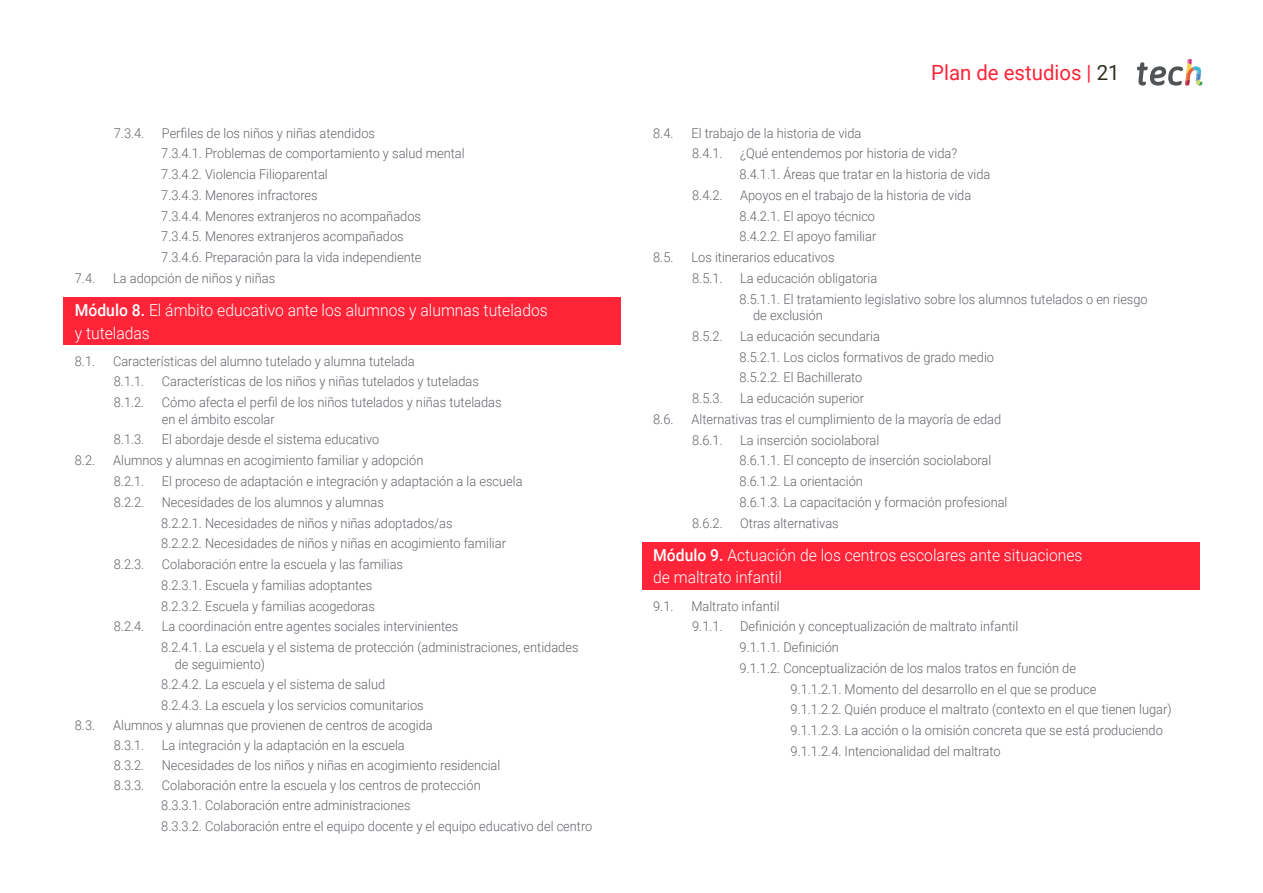
<style>
.page{position:relative;width:1263px;height:893px;background:#fff}
.page>*{position:absolute;margin:0;border:0;box-sizing:border-box;transform-origin:0 0}
.t1{font:21px "Roboto";color:#ff2438}
.t2{font:300 16.5px/22.5px "Roboto";color:#fff;scale:.95 1}
.t3{font:300 13.5px/20.7px "Roboto";color:#61646a;scale:.95 1}
.s1{font-weight:500}
.s2{color:#312e20}
</style>
<div class="page">
<div style="left:64px;top:297px;width:557px;height:48px;background:#ff2438"></div>
<div style="left:642px;top:542px;width:557px;height:48px;background:#ff2438"></div>
<svg style="left:1137px;top:59px;width:65px;height:27px"></svg>
<p class="t3" style="left:114px;top:122px;width:34px">7.3.4.</p>
<p class="t3" style="left:161px;top:122px;width:321px">Perfiles de los niños y niñas atendidos<br>7.3.4.1. Problemas de comportamiento y salud mental 7.3.4.2. Violencia Filioparental<br>7.3.4.3. Menores infractores<br>7.3.4.4. Menores extranjeros no acompañados 7.3.4.5. Menores extranjeros acompañados<br>7.3.4.6. Preparación para la vida independiente</p>
<p class="t3" style="left:75px;top:267px;width:23px">7.4.</p>
<p class="t3" style="left:113px;top:267px;width:172px">La adopción de niños y niñas</p>
<p class="t2" style="left:75px;top:298px;width:499px"><span class="s1">Módulo 8.</span> El ámbito educativo ante los alumnos y alumnas tutelados y tuteladas</p>
<p class="t3" style="left:75px;top:350px;width:23px">8.1.</p>
<p class="t3" style="left:113px;top:350px;width:319px">Características del alumno tutelado y alumna tutelada<br>8.1.1.</p>
<p class="t3" style="left:162px;top:371px;width:335px">Características de los niños y niñas tutelados y tuteladas</p>
<p class="t3" style="left:114px;top:392px;width:34px">8.1.2.</p>
<p class="t3" style="left:162px;top:394px;width:359px;line-height:16.5px">Cómo afecta el perfil de los niños tutelados y niñas tuteladas en el ámbito escolar</p>
<p class="t3" style="left:114px;top:429px;width:34px">8.1.3.</p>
<p class="t3" style="left:162px;top:429px;width:230px">El abordaje desde el sistema educativo</p>
<p class="t3" style="left:75px;top:450px;width:23px">8.2.</p>
<p class="t3" style="left:113px;top:450px;width:328px">Alumnos y alumnas en acogimiento familiar y adopción<br>8.2.1.</p>
<p class="t3" style="left:162px;top:470px;width:381px">El proceso de adaptación e integración y adaptación a la escuela</p>
<p class="t3" style="left:114px;top:491px;width:34px">8.2.2.</p>
<p class="t3" style="left:161px;top:491px;width:364px">Necesidades de los alumnos y alumnas<br>8.2.2.1. Necesidades de niños y niñas adoptados/as<br>8.2.2.2. Necesidades de niños y niñas en acogimiento familiar</p>
<p class="t3" style="left:114px;top:553px;width:34px">8.2.3.</p>
<p class="t3" style="left:161px;top:553px;width:256px">Colaboración entre la escuela y las familias<br>8.2.3.1. Escuela y familias adoptantes<br>8.2.3.2. Escuela y familias acogedoras</p>
<p class="t3" style="left:114px;top:616px;width:34px">8.2.4.</p>
<p class="t3" style="left:161px;top:616px;width:441px">La coordinación entre agentes sociales intervinientes<br>8.2.4.1. La escuela y el sistema de protección (administraciones, entidades</p>
<p class="t3" style="left:161px;top:653px;width:278px;text-indent:14px">de seguimiento)<br>8.2.4.2. La escuela y el sistema de salud<br>8.2.4.3. La escuela y los servicios comunitarios</p>
<p class="t3" style="left:75px;top:714px;width:23px">8.3.</p>
<p class="t3" style="left:113px;top:715px;width:338px;line-height:20px">Alumnos y alumnas que provienen de centros de acogida<br>8.3.1.</p>
<p class="t3" style="left:162px;top:734px;width:257px">La integración y la adaptación en la escuela</p>
<p class="t3" style="left:114px;top:754px;width:34px">8.3.2.</p>
<p class="t3" style="left:162px;top:754px;width:358px">Necesidades de los niños y niñas en acogimiento residencial</p>
<p class="t3" style="left:114px;top:774px;width:34px">8.3.3.</p>
<p class="t3" style="left:161px;top:774px;width:455px">Colaboración entre la escuela y los centros de protección<br>8.3.3.1. Colaboración entre administraciones<br>8.3.3.2. Colaboración entre el equipo docente y el equipo educativo del centro</p>
<h1 class="t1" style="left:931px;top:57px;width:190px">Plan de estudios | <span class="s2">21</span></h1>
<p class="t3" style="left:653px;top:122px;width:23px">8.4.</p>
<p class="t3" style="left:691px;top:122px;width:180px">El trabajo de la historia de vida<br>8.4.1.</p>
<p class="t3" style="left:740px;top:143px;width:266px">¿Qué entendemos por historia de vida?<br>8.4.1.1. Áreas que tratar en la historia de vida</p>
<p class="t3" style="left:692px;top:184px;width:34px">8.4.2.</p>
<p class="t3" style="left:740px;top:184px;width:245px">Apoyos en el trabajo de la historia de vida<br>8.4.2.1. El apoyo técnico<br>8.4.2.2. El apoyo familiar</p>
<p class="t3" style="left:653px;top:247px;width:23px">8.5.</p>
<p class="t3" style="left:691px;top:247px;width:152px">Los itinerarios educativos<br>8.5.1.</p>
<p class="t3" style="left:740px;top:267px;width:431px">La educación obligatoria<br>8.5.1.1. El tratamiento legislativo sobre los alumnos tutelados o en riesgo</p>
<p class="t3" style="left:753px;top:305px;width:75px">de exclusión</p>
<p class="t3" style="left:692px;top:325px;width:34px">8.5.2.</p>
<p class="t3" style="left:740px;top:325px;width:269px">La educación secundaria<br>8.5.2.1. Los ciclos formativos de grado medio<br>8.5.2.2. El Bachillerato</p>
<p class="t3" style="left:692px;top:388px;width:34px">8.5.3.</p>
<p class="t3" style="left:740px;top:388px;width:132px">La educación superior</p>
<p class="t3" style="left:653px;top:408px;width:23px">8.6.</p>
<p class="t3" style="left:691px;top:408px;width:327px">Alternativas tras el cumplimiento de la mayoría de edad<br>8.6.1.</p>
<p class="t3" style="left:740px;top:429px;width:283px">La inserción sociolaboral<br>8.6.1.1. El concepto de inserción sociolaboral 8.6.1.2. La orientación<br>8.6.1.3. La capacitación y formación profesional</p>
<p class="t3" style="left:692px;top:512px;width:34px">8.6.2.</p>
<p class="t3" style="left:740px;top:512px;width:105px">Otras alternativas</p>
<p class="t2" style="left:653px;top:543px;width:453px"><span class="s1">Módulo 9.</span> Actuación de los centros escolares ante situaciones de maltrato infantil</p>
<p class="t3" style="left:653px;top:595px;width:23px">9.1.</p>
<p class="t3" style="left:691px;top:595px;width:94px">Maltrato infantil<br>9.1.1.</p>
<p class="t3" style="left:740px;top:616px;width:294px">Definición y conceptualización de maltrato infantil</p>
<p class="t3" style="left:740px;top:636px;width:106px">9.1.1.1. Definición</p>
<p class="t3" style="left:740px;top:657px;width:356px">9.1.1.2. Conceptualización de los malos tratos en función de</p>
<p class="t3" style="left:791px;top:678px;width:323px">9.1.1.2.1. Momento del desarrollo en el que se produce</p>
<p class="t3" style="left:791px;top:699px;width:402px">9.1.1.2.2. Quién produce el maltrato (contexto en el que tienen lugar)</p>
<p class="t3" style="left:791px;top:719px;width:393px">9.1.1.2.3. La acción o la omisión concreta que se está produciendo</p>
<p class="t3" style="left:791px;top:740px;width:222px">9.1.1.2.4. Intencionalidad del maltrato</p>
</div>
